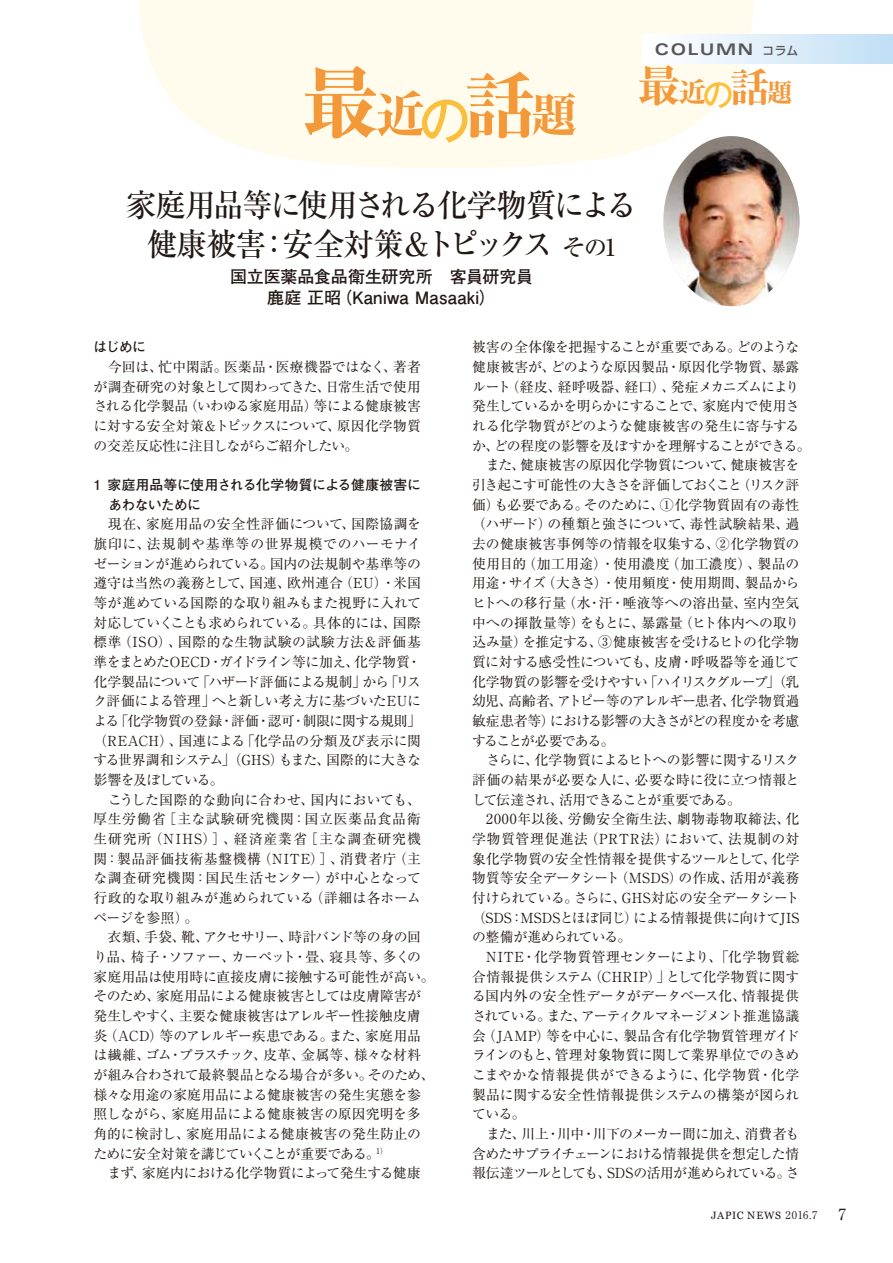
<style>
.page{position:relative;width:893px;height:1263px;background:#fff}
.page>*{position:absolute;margin:0;border:0;box-sizing:border-box;transform-origin:0 0}
.t1{font:800 77.85px "Ryumin Pro";color:#f39939}
.t2{font:800 43.2px "Ryumin Pro";color:#f39939}
.t3{font:500 31.95px/38.2px "Ryumin Pro";letter-spacing:-.06em;color:#221815;text-align:center;scale:.96 1}
.t4{font:700 16.95px/21.3px "Futo Go B101 Pro";letter-spacing:-.005em;color:#221815;text-align:center}
.t5{font:700 expanded 15.9px "Univers";letter-spacing:.11em;color:#595757}
.t6{font:15.45px "Ryumin Pro";color:#221815}
.t7{font:13.8px/19.6px "Ryumin Pro";letter-spacing:-.01em;color:#221815}
.t8{font:700 13.8px/19.6px "Futo Go B101 Pro";letter-spacing:-.03em;color:#221815}
.t9{font:10.65px "Georgia";letter-spacing:.06em;color:#221815}
.s1{font-size:50.1px}
.s2{font-size:71.25px}
.s3{font-size:45.75px}
.s4{font-family:"Shin Go Pro";font-weight:500;font-stretch:normal;font-size:11.7px}
.s5{font-size:27.75px}
.s6{font-size:39.45px}
.s7{font-size:25.35px}
.s8{font-size:23.4px}
.s9{font-family:"Ryumin Pro"}
</style>
<div class="page">
<svg style="left:139px;top:0;width:615px;height:168px;background:#fffbef"></svg>
<div style="left:642px;top:34px;width:251px;height:30px;background:linear-gradient(to right,#fff,#c0dff5)"></div>
<img style="left:663px;top:136px;width:136px;height:170px">
<h1 class="t1" style="left:302px;top:42px;width:276px">最<span class="s1">近</span><sub>の</sub><span class="s2">話</span><span class="s3">題</span></h1>
<p class="t5" style="left:655px;top:40px;width:145px">COLUMN <span class="s4">コラム</span></p>
<h2 class="t2" style="left:638px;top:52px;width:156px">最<span class="s5">近</span><sub>の</sub><span class="s6">話</span><span class="s7">題</span></h2>
<h3 class="t3" style="left:126px;top:184px;width:534px">家庭用品等に使用される化学物質による健康被害：安全対策＆トピックス <span class="s8">その1</span></h3>
<p class="t4" style="left:230px;top:264px;width:305px">国立医薬品食品衛生研究所　客員研究員鹿庭 正昭（Kaniwa Masaaki）</p>
<p class="t8" style="left:94px;top:335px;width:54px">はじめに</p>
<p class="t7" style="left:94px;top:356px;width:329px;text-align:justify">　今回は、忙中閑話。医薬品・医療機器ではなく、著者が調査研究の対象として関わってきた、日常生活で使用される化学製品（いわゆる家庭用品）等による健康被害に対する安全対策＆トピックスについて、原因化学物質の交差反応性に注目しながらご紹介したい。</p>
<p class="t8" style="left:108px;top:473px;width:314px;text-indent:-15px">1 家庭用品等に使用される化学物質による健康被害にあわないために</p>
<p class="t7" style="left:94px;top:513px;width:343px">　現在、家庭用品の安全性評価について、国際協調を旗印に、法規制や基準等の世界規模でのハーモナイゼーションが進められている。国内の法規制や基準等の遵守は当然の義務として、国連、欧州連合（EU）・米国等が進めている国際的な取り組みもまた視野に入れて対応していくことも求められている。具体的には、国際標準（ISO）、国際的な生物試験の試験方法＆評価基準をまとめたOECD・ガイドライン等に加え、化学物質・化学製品について「ハザード評価による規制」から「リスク評価による管理」へと新しい考え方に基づいたEUによる「化学物質の登録・評価・認可・制限に関する規則」（REACH）、国連による「化学品の分類及び表示に関する世界調和システム」（GHS）もまた、国際的に大きな影響を及ぼしている。<br>　こうした国際的な動向に合わせ、国内においても、厚生労働省［主な試験研究機関：国立医薬品食品衛生研究所（NIHS）］、経済産業省［主な調査研究機関：製品評価技術基盤機構（NITE）］、消費者庁（主な調査研究機関：国民生活センター）が中心となって行政的な取り組みが進められている（詳細は各ホームページを参照）。<br>　衣類、手袋、靴、アクセサリー、時計バンド等の身の回り品、椅子・ソファー、カーペット・畳、寝具等、多くの家庭用品は使用時に直接皮膚に接触する可能性が高い。そのため、家庭用品による健康被害としては皮膚障害が発生しやすく、主要な健康被害はアレルギー性接触皮膚炎（ACD）等のアレルギー疾患である。また、家庭用品は繊維、ゴム・プラスチック、皮革、金属等、様々な材料が組み合わされて最終製品となる場合が多い。そのため、様々な用途の家庭用品による健康被害の発生実態を参照しながら、家庭用品による健康被害の原因究明を多角的に検討し、家庭用品による健康被害の発生防止のために安全対策を講じていくことが重要である。<sup>1）<br></sup>　まず、家庭内における化学物質によって発生する健康</p>
<p class="t7" style="left:472px;top:336px;width:340px">被害の全体像を把握することが重要である。どのような健康被害が、どのような原因製品・原因化学物質、暴露ルート（経皮、経呼吸器、経口）、発症メカニズムにより発生しているかを明らかにすることで、家庭内で使用される化学物質がどのような健康被害の発生に寄与するか、どの程度の影響を及ぼすかを理解することができる。　また、健康被害の原因化学物質について、健康被害を引き起こす可能性の大きさを評価しておくこと（リスク評価）も必要である。そのために、①化学物質固有の毒性（ハザード）の種類と強さについて、毒性試験結果、過去の健康被害事例等の情報を収集する、②化学物質の使用目的（加工用途）・使用濃度（加工濃度）、製品の用途・サイズ（大きさ）・使用頻度・使用期間、製品からヒトへの移行量（水・汗・唾液等への溶出量、室内空気中への揮散量等）をもとに、暴露量（ヒト体内への取り込み量）を推定する、③健康被害を受けるヒトの化学物質に対する感受性についても、皮膚・呼吸器等を通じて化学物質の影響を受けやすい「ハイリスクグループ」（乳幼児、高齢者、アトピー等のアレルギー患者、化学物質過敏症患者等）における影響の大きさがどの程度かを考慮することが必要である。<br>　さらに、化学物質によるヒトへの影響に関するリスク評価の結果が必要な人に、必要な時に役に立つ情報として伝達され、活用できることが重要である。<br>　2000年以後、労働安全衛生法、劇物毒物取締法、化学物質管理促進法（PRTR法）において、法規制の対象化学物質の安全性情報を提供するツールとして、化学物質等安全データシート（MSDS）の作成、活用が義務付けられている。さらに、GHS対応の安全データシート（SDS：MSDSとほぼ同じ）による情報提供に向けてJISの整備が進められている。<br>　NITE・化学物質管理センターにより、「化学物質総合情報提供システム（CHRIP）」として化学物質に関する国内外の安全性データがデータベース化、情報提供されている。また、アーティクルマネージメント推進協議会（JAMP）等を中心に、製品含有化学物質管理ガイドラインのもと、管理対象物質に関して業界単位でのきめこまやかな情報提供ができるように、化学物質・化学製品に関する安全性情報提供システムの構築が図られている。<br>　また、川上・川中・川下のメーカー間に加え、消費者も含めたサプライチェーンにおける情報提供を想定した情報伝達ツールとしても、SDSの活用が進められている。さ</p>
<p class="t9" style="left:711px;top:1209px;width:108px">JAPIC NEWS <span class="s9">2016.7</span></p>
<p class="t6" style="left:838px;top:1201px;width:9px">7</p>
</div>
